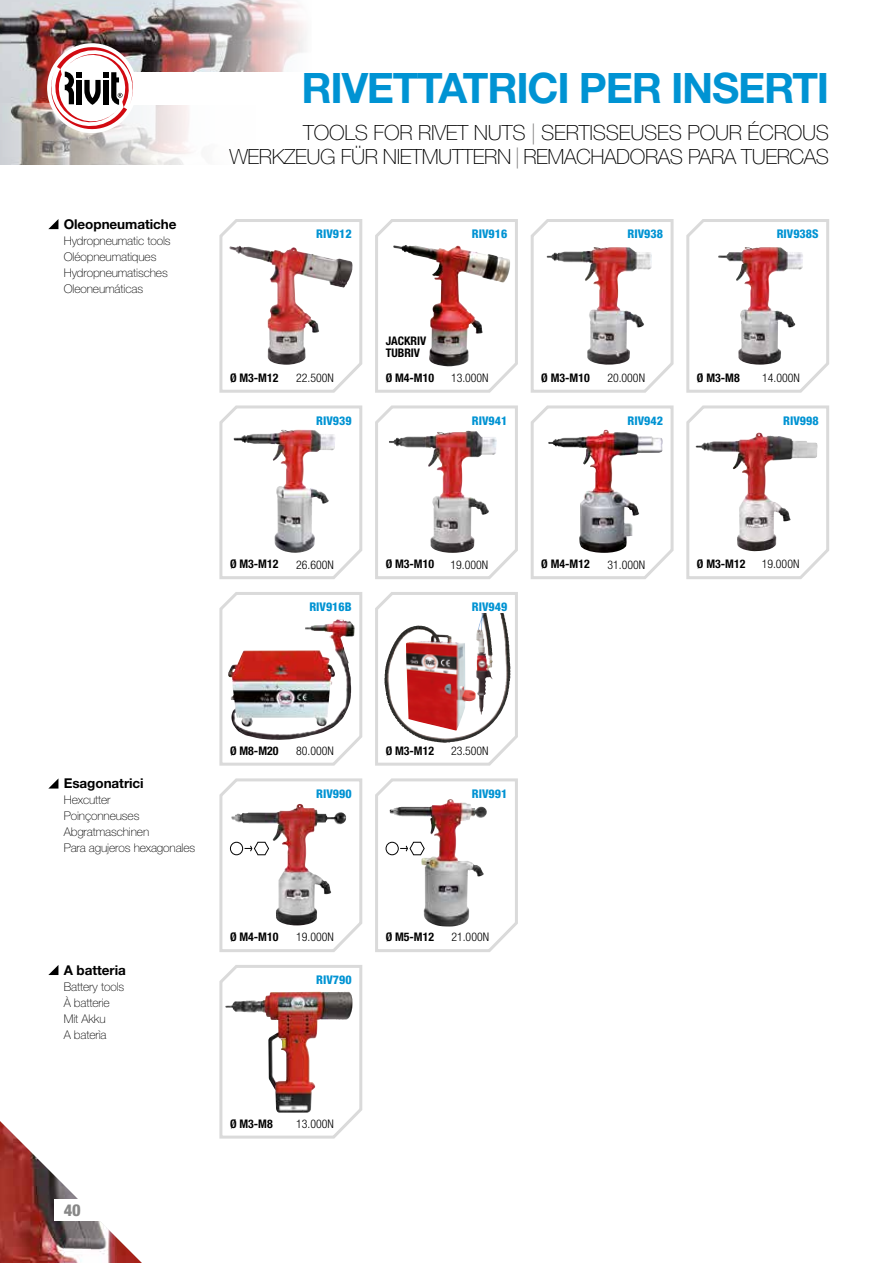
<style>
.page{position:relative;width:893px;height:1263px;background:#fff}
.page>*{position:absolute;margin:0;border:0;box-sizing:border-box;transform-origin:0 0}
.t1{font:700 42px "Helvetica Neue LT Std";letter-spacing:-.03em;color:#0093d3}
.t2{font:100 21px/24px "Helvetica Neue LT Std";letter-spacing:-.02em;color:#000;text-align:right}
.t3{font:800 condensed 16.5px "Helvetica Neue LT Std";color:#878787}
.t4{font:700 13.5px "Helvetica Neue LT Std";letter-spacing:-.005em;color:#000}
.t5{font:100 12px/16px "Helvetica Neue LT Std";letter-spacing:-.01em;color:#000}
.t6{font:800 condensed 12px "Helvetica Neue LT Std";color:#0093d3}
.t7{font:700 condensed 11.85px/12px "Helvetica Neue LT Std";color:#000}
.t8{font:300 condensed 11.85px "Helvetica Neue LT Std";color:#000}
.s1{color:#7c7b7b}
</style>
<div class="page">
<img style="left:0;top:0;width:306px;height:103px">
<div style="left:126px;top:72px;width:286px;height:32px;background:#fff"></div>
<svg style="left:0;top:103px;width:191px;height:62px"></svg>
<svg style="left:45px;top:41px;width:94px;height:94px"></svg>
<svg style="left:219px;top:219px;width:144px;height:174px"></svg>
<svg style="left:48px;top:219px;width:10px;height:10px"></svg>
<svg style="left:49px;top:779px;width:9px;height:9px"></svg>
<svg style="left:0;top:965px;width:363px;height:298px"></svg>
<img style="left:229px;top:246px;width:42px;height:17px">
<svg style="left:686px;top:405px;width:143px;height:174px"></svg>
<img style="left:696px;top:436px;width:60px;height:17px">
<svg style="left:530px;top:219px;width:144px;height:174px"></svg>
<img style="left:547px;top:247px;width:50px;height:14px">
<svg style="left:686px;top:219px;width:143px;height:174px"></svg>
<img style="left:718px;top:247px;width:32px;height:37px">
<svg style="left:219px;top:405px;width:144px;height:174px"></svg>
<img style="left:234px;top:430px;width:50px;height:14px">
<svg style="left:375px;top:219px;width:143px;height:174px"></svg>
<img style="left:393px;top:245px;width:118px;height:121px">
<svg style="left:219px;top:592px;width:144px;height:174px"></svg>
<div style="left:230px;top:746px;width:49px;height:9px;background:#fff"></div>
<img style="left:305px;top:619px;width:42px;height:113px">
<svg style="left:375px;top:405px;width:143px;height:174px"></svg>
<img style="left:389px;top:431px;width:80px;height:15px">
<svg style="left:530px;top:405px;width:144px;height:174px"></svg>
<img style="left:548px;top:430px;width:82px;height:123px">
<img style="left:225px;top:991px;width:127px;height:122px">
<svg style="left:219px;top:778px;width:144px;height:174px"></svg>
<svg style="left:375px;top:778px;width:143px;height:174px"></svg>
<svg style="left:375px;top:592px;width:143px;height:174px"></svg>
<img style="left:471px;top:613px;width:35px;height:120px">
<div style="left:384px;top:744px;width:51px;height:13px;background:#fff"></div>
<div style="left:438px;top:744px;width:51px;height:13px;background:#fff"></div>
<div style="left:427px;top:601px;width:80px;height:12px;background:#fff"></div>
<p class="t4" style="left:64px;top:215px;width:114px">Oleopneumatiche</p>
<p class="t5" style="left:64px;top:232px;width:108px">Hydropneumatic tools<br>Oléopneumatiques<br>Hydropneumatisches<br>Oleoneumáticas</p>
<h1 class="t1" style="left:301px;top:62px;width:529px">RIVETTATRICI PER INSERTI</h1>
<h2 class="t2" style="left:229px;top:121px;width:601px">TOOLS FOR RIVET NUTS <span class="s1">|</span> SERTISSEUSES POUR ÉCROUS<br>WERKZEUG FÜR NIETMUTTERN <span class="s1">|</span> REMACHADORAS PARA TUERCAS</h2>
<p class="t6" style="left:316px;top:226px;width:37px">RIV912</p>
<p class="t6" style="left:472px;top:226px;width:37px">RIV916</p>
<p class="t6" style="left:627px;top:226px;width:37px">RIV938</p>
<p class="t6" style="left:777px;top:226px;width:43px">RIV938S</p>
<p class="t7" style="left:230px;top:372px;width:50px">Ø M3-M12</p>
<p class="t8" style="left:296px;top:371px;width:39px">22.500N</p>
<p class="t6" style="left:316px;top:413px;width:37px">RIV939</p>
<p class="t7" style="left:386px;top:335px;width:42px">JACKRIV<br>TUBRIV</p>
<p class="t7" style="left:386px;top:372px;width:50px">Ø M4-M10</p>
<p class="t8" style="left:451px;top:371px;width:39px">13.000N</p>
<p class="t6" style="left:472px;top:413px;width:37px">RIV941</p>
<p class="t7" style="left:541px;top:372px;width:50px">Ø M3-M10</p>
<p class="t8" style="left:607px;top:371px;width:39px">20.000N</p>
<p class="t6" style="left:627px;top:413px;width:37px">RIV942</p>
<p class="t7" style="left:697px;top:372px;width:44px">Ø M3-M8</p>
<p class="t8" style="left:762px;top:371px;width:39px">14.000N</p>
<p class="t6" style="left:783px;top:413px;width:37px">RIV998</p>
<p class="t7" style="left:230px;top:558px;width:50px">Ø M3-M12</p>
<p class="t8" style="left:296px;top:557px;width:39px">26.600N</p>
<p class="t6" style="left:309px;top:599px;width:44px">RIV916B</p>
<p class="t7" style="left:386px;top:558px;width:50px">Ø M3-M10</p>
<p class="t8" style="left:451px;top:557px;width:39px">19.000N</p>
<p class="t6" style="left:472px;top:599px;width:37px">RIV949</p>
<p class="t7" style="left:541px;top:558px;width:50px">Ø M4-M12</p>
<p class="t8" style="left:607px;top:557px;width:39px">31.000N</p>
<p class="t7" style="left:697px;top:558px;width:50px">Ø M3-M12</p>
<p class="t8" style="left:762px;top:557px;width:39px">19.000N</p>
<p class="t4" style="left:64px;top:775px;width:81px">Esagonatrici</p>
<p class="t5" style="left:64px;top:792px;width:133px">Hexcutter<br>Poinçonneuses<br>Abgratmaschinen<br>Para agujeros hexagonales</p>
<p class="t4" style="left:64px;top:961px;width:64px">A batteria</p>
<p class="t5" style="left:64px;top:978px;width:62px">Battery tools<br>À batterie<br>Mit Akku<br>A baterìa</p>
<h3 class="t3" style="left:64px;top:1199px;width:19px">40</h3>
<p class="t7" style="left:230px;top:744px;width:50px">Ø M8-M20</p>
<p class="t8" style="left:296px;top:744px;width:39px">80.000N</p>
<p class="t6" style="left:316px;top:786px;width:37px">RIV990</p>
<p class="t7" style="left:386px;top:744px;width:50px">Ø M3-M12</p>
<p class="t8" style="left:451px;top:744px;width:39px">23.500N</p>
<p class="t6" style="left:472px;top:786px;width:37px">RIV991</p>
<p class="t7" style="left:230px;top:931px;width:50px">Ø M4-M10</p>
<p class="t7" style="left:386px;top:931px;width:50px">Ø M5-M12</p>
<p class="t8" style="left:296px;top:930px;width:39px">19.000N</p>
<p class="t8" style="left:451px;top:930px;width:39px">21.000N</p>
<p class="t6" style="left:316px;top:972px;width:37px">RIV790</p>
<p class="t7" style="left:230px;top:1117px;width:44px">Ø M3-M8</p>
<p class="t8" style="left:296px;top:1117px;width:39px">13.000N</p>
</div>
